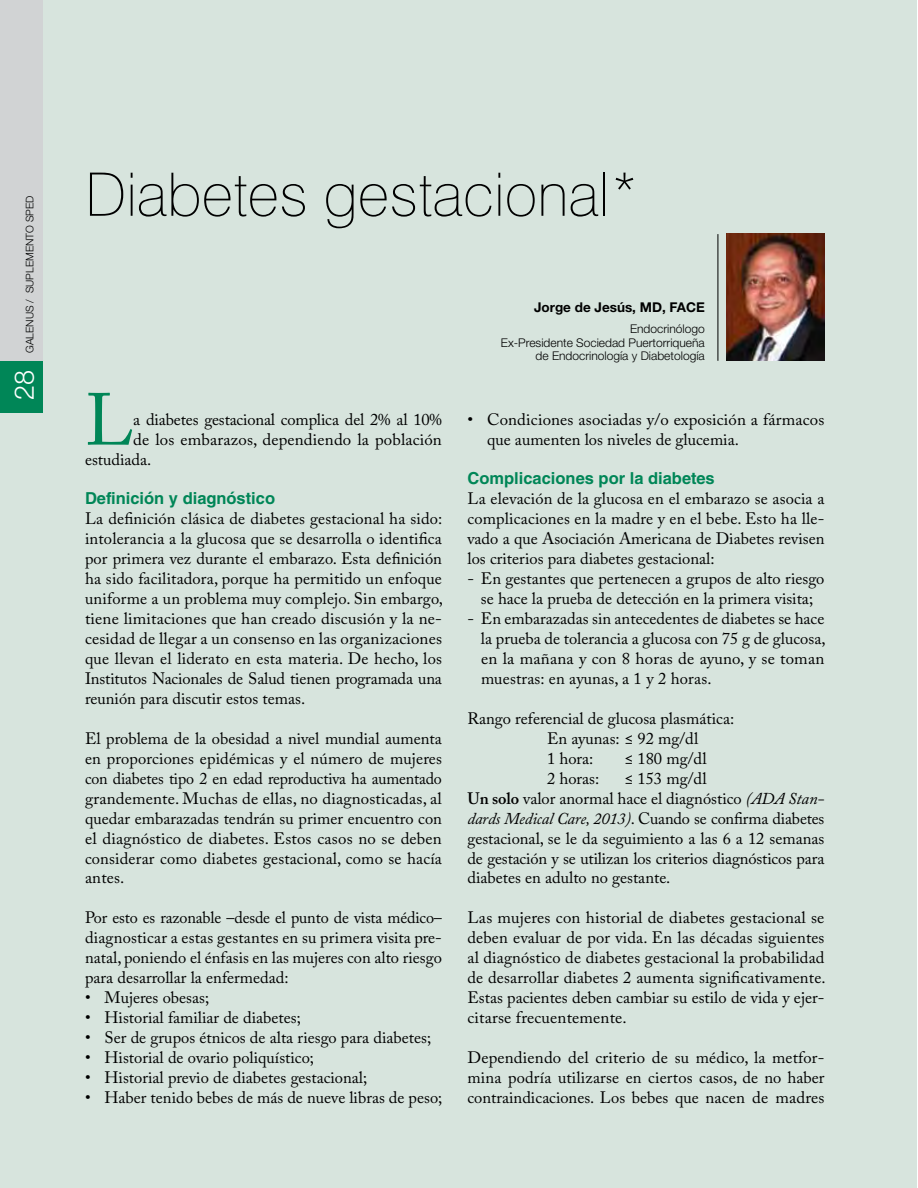
<style>
.page{position:relative;width:918px;height:1188px;background:#fff}
.page>*{position:absolute;margin:0;border:0;box-sizing:border-box;transform-origin:0 0}
.t1{font:72.9px "Adobe Caslon Pro";color:#008657}
.t2{font:100 60px "Swiss 721 BT";color:#000}
.t3{font:300 27px "Helvetica Neue";color:#fff}
.t4{font:16.5px/20px "Adobe Caslon Pro";color:#000;text-align:justify}
.t5{font:700 16.5px "Helvetica LT Std";color:#008657}
.t6{font:700 13.5px "Helvetica Neue";color:#000}
.t7{font:300 12px/13.5px "Helvetica Neue";color:#000;text-align:right}
.t8{font:300 10.5px "Helvetica Neue";color:#000}
.s1{font-weight:600}
.s2{font-style:italic}
</style>
<div class="page">
<div style="left:0;top:0;width:916px;height:1188px;background:#d7e4dd"></div>
<img style="left:727px;top:233px;width:98px;height:128px">
<hr style="left:718px;top:234px;width:1px;height:127px;background:#000">
<div style="left:0;top:0;width:43px;height:412px;background:#d1d3d4"></div>
<div style="left:0;top:361px;width:43px;height:51px;background:#008657"></div>
<p class="t8" style="left:23px;top:353px;width:159px;rotate:-90deg">GALENUS / SUPLEMENTO SPED</p>
<h3 class="t3" style="left:8px;top:400px;width:32px;rotate:-90deg">28</h3>
<h2 class="t2" style="left:85px;top:158px;width:556px">Diabetes gestacional*</h2>
<h1 class="t1" style="left:85px;top:377px;width:50px">L</h1>
<p class="t4" style="left:133px;top:409px;width:310px">a diabetes gestacional complica del 2% al 10%</p>
<p class="t4" style="left:133px;top:429px;width:310px">de los embarazos, dependiendo la población</p>
<p class="t4" style="left:85px;top:449px;width:68px">estudiada.</p>
<p class="t5" style="left:85px;top:489px;width:192px">Definición y diagnóstico</p>
<p class="t4" style="left:85px;top:509px;width:360px">La definición clásica de diabetes gestacional ha sido: intolerancia a la glucosa que se desarrolla o identifica por primera vez durante el embarazo. Esta definición ha sido facilitadora, porque ha permitido un enfoque uniforme a un problema muy complejo. Sin embargo, tiene limitaciones que han creado discusión y la ne&shy;cesidad de llegar a un consenso en las organizaciones que llevan el liderato en esta materia. De hecho, los Institutos Nacionales de Salud tienen programada una reunión para discutir estos temas.</p>
<p class="t4" style="left:85px;top:728px;width:358px">El problema de la obesidad a nivel mundial aumenta en proporciones epidémicas y el número de mujeres con diabetes tipo 2 en edad reproductiva ha aumentado grandemente. Muchas de ellas, no diagnosticadas, al quedar embarazadas tendrán su primer encuentro con el diagnóstico de diabetes. Estos casos no se deben considerar como diabetes gestacional, como se hacía antes.</p>
<p class="t4" style="left:85px;top:908px;width:359px">Por esto es razonable –desde el punto de vista médico– diagnosticar a estas gestantes en su primera visita pre&shy;natal, poniendo el énfasis en las mujeres con alto riesgo para desarrollar la enfermedad:</p>
<p class="t4" style="left:85px;top:988px;width:126px">• Mujeres obesas;</p>
<p class="t4" style="left:85px;top:1007px;width:217px">• Historial familiar de diabetes;</p>
<p class="t4" style="left:85px;top:1027px;width:348px">• Ser de grupos étnicos de alta riesgo para diabetes;</p>
<p class="t4" style="left:85px;top:1047px;width:231px">• Historial de ovario poliquístico;</p>
<p class="t4" style="left:85px;top:1067px;width:284px">• Historial previo de diabetes gestacional;</p>
<p class="t4" style="left:85px;top:1087px;width:359px">• Haber tenido bebes de más de nueve libras de peso;</p>
<p class="t6" style="left:534px;top:299px;width:172px">Jorge de Jesús, MD, FACE</p>
<p class="t7" style="left:501px;top:322px;width:205px">Endocrinólogo<br>Ex-Presidente Sociedad Puertorriqueña de Endocrinología y Diabetología</p>
<p class="t4" style="left:487px;top:409px;width:339px;text-indent:-20px">• Condiciones asociadas y/o exposición a fármacos que aumenten los niveles de glucemia.</p>
<p class="t5" style="left:468px;top:469px;width:249px">Complicaciones por la diabetes</p>
<p class="t4" style="left:468px;top:489px;width:358px">La elevación de la glucosa en el embarazo se asocia a complicaciones en la madre y en el bebe. Esto ha lle&shy;vado a que Asociación Americana de Diabetes revisen los criterios para diabetes gestacional:</p>
<p class="t4" style="left:468px;top:569px;width:358px;text-align:center">- En gestantes que pertenecen a grupos de alto riesgo se hace la prueba de detección en la primera visita;</p>
<p class="t4" style="left:481px;top:608px;width:346px;text-indent:-13px">- En embarazadas sin antecedentes de diabetes se hace la prueba de tolerancia a glucosa con 75 g de glucosa, en la mañana y con 8 horas de ayuno, y se toman muestras: en ayunas, a 1 y 2 horas.</p>
<p class="t4" style="left:547px;top:708px;width:189px;text-align:left;text-indent:-79px">Rango referencial de glucosa plasmática:<br>En ayunas: ≤ 92 mg/dl<br>1 hora:</p>
<p class="t4" style="left:625px;top:748px;width:83px">≤ 180 mg/dl</p>
<p class="t4" style="left:467px;top:768px;width:358px;text-align:left;text-indent:158px">≤ 153 mg/dl<br><span class="s1">Un solo</span> valor anormal hace el diagnóstico <span class="s2">(ADA Stan&shy;dards Medical Care, 2013)</span>. Cuando se confirma diabetes gestacional, se le da seguimiento a las 6 a 12 semanas de gestación y se utilizan los criterios diagnósticos para diabetes en adulto no gestante.</p>
<p class="t4" style="left:468px;top:908px;width:360px">Las mujeres con historial de diabetes gestacional se deben evaluar de por vida. En las décadas siguientes al diagnóstico de diabetes gestacional la probabilidad de desarrollar diabetes 2 aumenta significativamente.<br>Estas pacientes deben cambiar su estilo de vida y ejer&shy;citarse frecuentemente.</p>
<p class="t4" style="left:468px;top:1047px;width:358px">Dependiendo del criterio de su médico, la metfor&shy;mina podría utilizarse en ciertos casos, de no haber contraindicaciones. Los bebes que nacen de madres</p>
<p class="t4" style="left:547px;top:768px;width:54px">2 horas:</p>
</div>
